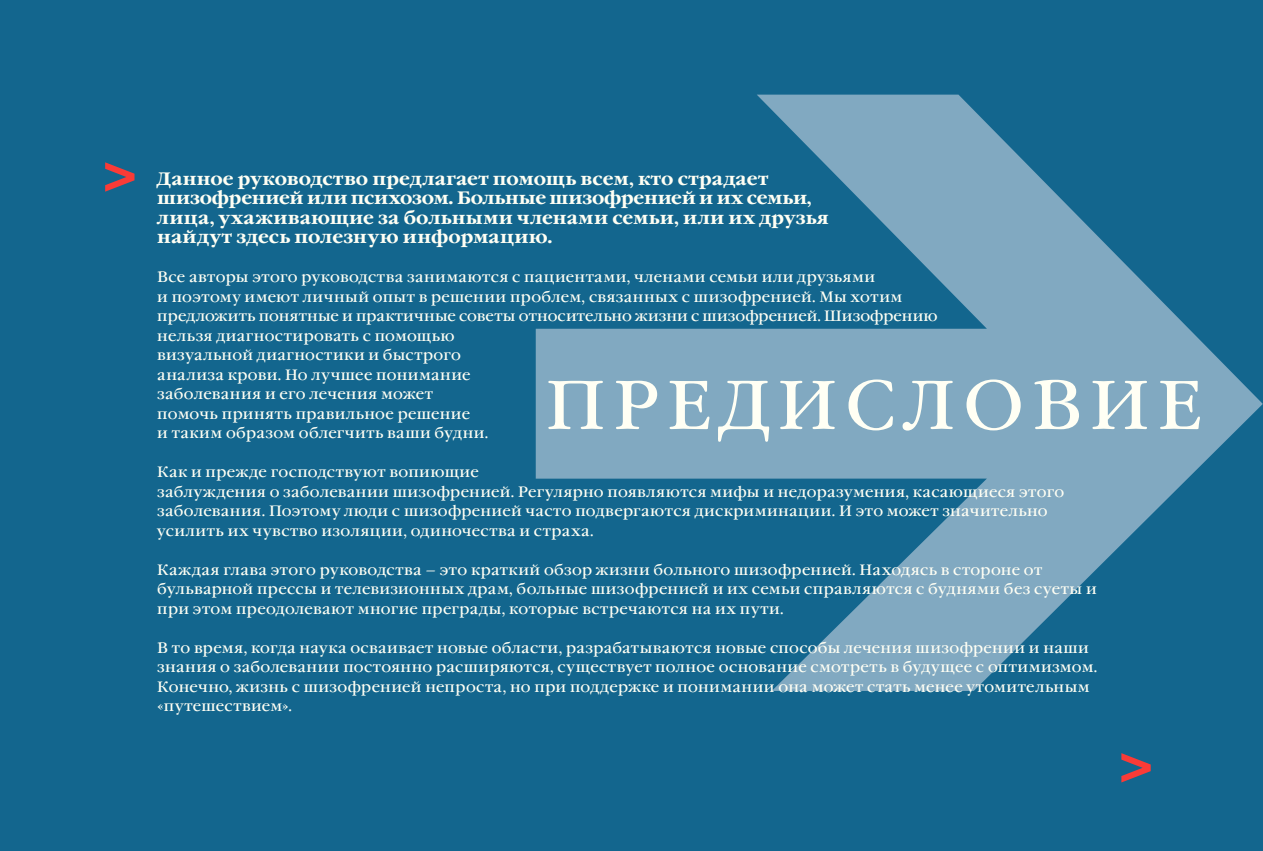
<style>
.page{position:relative;width:1263px;height:851px;background:#fff}
.page>*{position:absolute;margin:0;border:0;box-sizing:border-box;transform-origin:0 0}
.t1{font:69px "Garamond Book C";letter-spacing:.12em;color:#fffff4}
.t2{font:700 18px/19.5px "Garamond C";letter-spacing:.005em;color:#fffff4}
.t3{font:15px/19.5px "Garamond Book C";letter-spacing:.025em;color:#fffff4}
</style>
<div class="page">
<div style="left:0;top:0;width:1263px;height:850px;background:#13668e"></div>
<svg style="left:105px;top:162px;width:30px;height:30px"></svg>
<svg style="left:1121px;top:753px;width:30px;height:29px"></svg>
<svg style="left:536px;top:95px;width:727px;height:596px"></svg>
<p class="t2" style="left:157px;top:169px;width:673px">Данное руководство предлагает помощь всем, кто страдает шизофренией или психозом. Больные шизофренией и их семьи, лица, ухаживающие за больными членами семьи, или их друзья найдут здесь полезную информацию.</p>
<p class="t3" style="left:157px;top:267px;width:782px">Все авторы этого руководства занимаются с пациентами, членами семьи или друзьями<br>и поэтому имеют личный опыт в решении проблем, связанных с шизофренией. Мы хотим предложить понятные и практичные советы относительно жизни с шизофренией. Шизофрению нельзя диагностировать с помощью<br>визуальной диагностики и быстрого<br>анализа крови. Но лучшее понимание<br>заболевания и его лечения может<br>помочь принять правильное решение<br>и таким образом облегчить ваши будни.</p>
<p class="t3" style="left:157px;top:462px;width:909px">Как и прежде господствуют вопиющие<br>заблуждения о заболевании шизофренией. Регулярно появляются мифы и недоразумения, касающиеся этого заболевания. Поэтому люди с шизофренией часто подвергаются дискриминации. И это может значительно усилить их чувство изоляции, одиночества и страха.</p>
<p class="t3" style="left:157px;top:560px;width:941px">Каждая глава этого руководства – это краткий обзор жизни больного шизофренией. Находясь в стороне от бульварной прессы и телевизионных драм, больные шизофренией и их семьи справляются с буднями без суеты и при этом преодолевают многие преграды, которые встречаются на их пути.</p>
<p class="t3" style="left:157px;top:638px;width:942px">В то время, когда наука осваивает новые области, разрабатываются новые способы лечения шизофрении и наши знания о заболевании постоянно расширяются, существует полное основание смотреть в будущее с оптимизмом.<br>Конечно, жизнь с шизофренией непроста, но при поддержке и понимании она может стать менее утомительным «путешествием».</p>
<h1 class="t1" style="left:546px;top:367px;width:658px">ПРЕДИСЛОВИЕ</h1>
</div>
